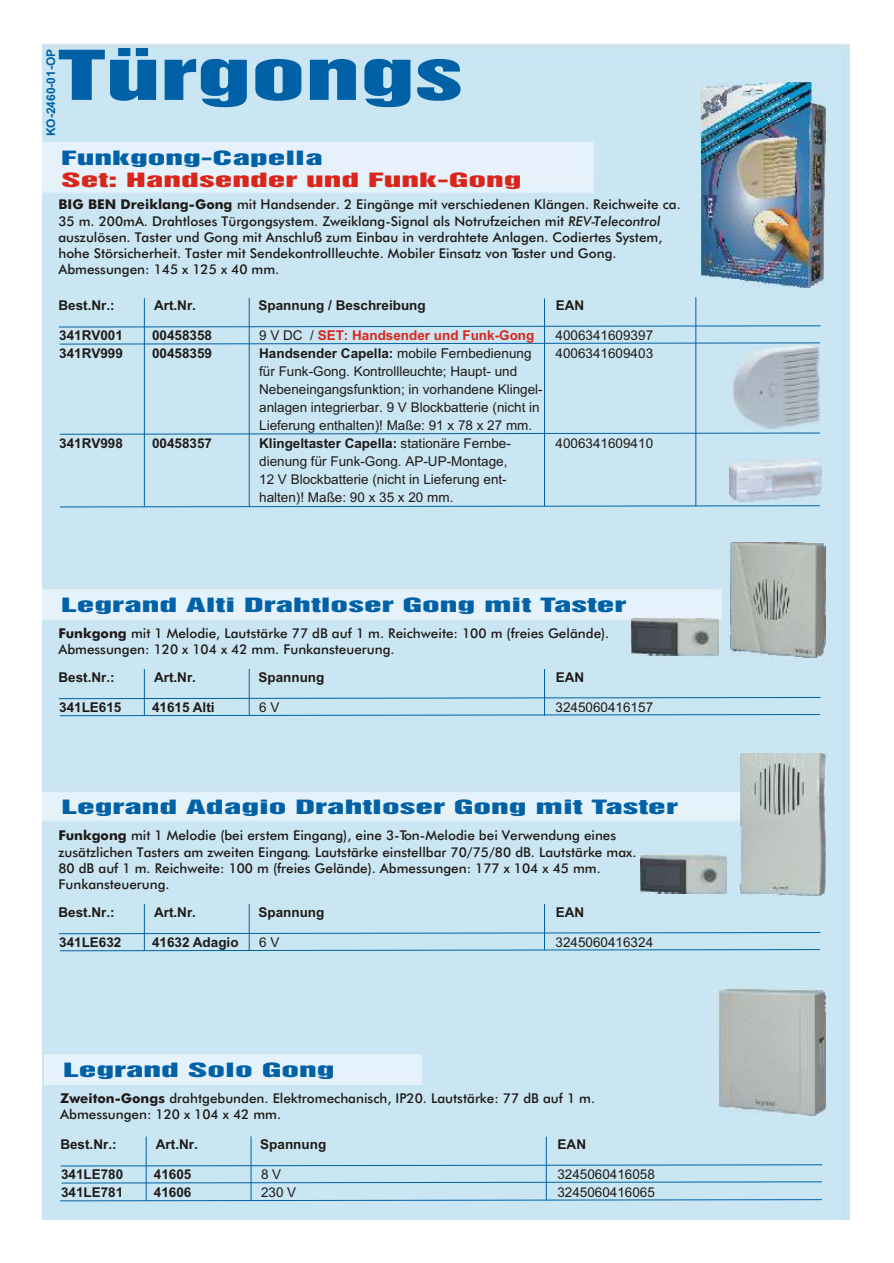
<style>
.page{position:relative;width:894px;height:1263px;background:#fff}
.page>*{position:absolute;margin:0;border:0;box-sizing:border-box;transform-origin:0 0}
.t1{font:62.85px "Switzerland Inserat";color:#0061a6;scale:1.74 1}
.t2{font:18px "Switzerland Inserat";color:#0061a6;scale:1.97 1}
.t3{font:18px "Switzerland Inserat";color:#d9261c;scale:1.97 1}
.t4{font:13.5px/16.2px "Futura Md BT";color:#1f1a17}
.t5{font:13.5px/18px "Arial";color:#1f1a17}
.t6{font:700 13.5px "Arial";color:#1f1a17}
.t7{font:700 13.5px "Arial";color:#d9261c}
.t8{font:700 12px "Arial";color:#0061a6}
.s1{font-weight:700}
.s2{font-style:italic}
.s3{font-weight:400;color:#1f1a17}
.s4{font-weight:400}
</style>
<div class="page">
<div style="left:42px;top:44px;width:809px;height:1176px;background:#cae6f2"></div>
<svg style="left:59px;top:326px;width:762px;height:1px"></svg>
<svg style="left:60px;top:343px;width:760px;height:1px"></svg>
<div style="left:43px;top:142px;width:552px;height:51px;background:#e7f1fb"></div>
<div style="left:43px;top:589px;width:679px;height:30px;background:#e5f2fb"></div>
<div style="left:43px;top:791px;width:697px;height:31px;background:#e4f2fa"></div>
<svg style="left:59px;top:697px;width:762px;height:2px;background:#65a3cb"></svg>
<svg style="left:59px;top:932px;width:762px;height:2px;background:#66a4cc"></svg>
<svg style="left:60px;top:714px;width:760px;height:2px;background:#66a4cc"></svg>
<svg style="left:60px;top:949px;width:760px;height:2px;background:#67a5cc"></svg>
<div style="left:44px;top:1054px;width:378px;height:30px;background:#e5f1fb"></div>
<svg style="left:60px;top:1164px;width:763px;height:2px;background:#6fa9cf"></svg>
<hr style="left:146px;top:1137px;width:1px;height:64px;background:#0061a6">
<hr style="left:251px;top:1136px;width:1px;height:65px;background:#0061a6">
<hr style="left:546px;top:1137px;width:1px;height:64px;background:#0061a6">
<svg style="left:60px;top:1199px;width:762px;height:2px;background:#69a6cd"></svg>
<svg style="left:61px;top:1182px;width:761px;height:1px"></svg>
<hr style="left:144px;top:904px;width:1px;height:46px;background:#0061a6">
<hr style="left:249px;top:904px;width:1px;height:46px;background:#0061a6">
<hr style="left:544px;top:904px;width:1px;height:46px;background:#0061a6">
<hr style="left:144px;top:669px;width:1px;height:47px;background:#0061a6">
<hr style="left:249px;top:669px;width:1px;height:47px;background:#0061a6">
<hr style="left:544px;top:669px;width:1px;height:47px;background:#0061a6">
<hr style="left:249px;top:298px;width:1px;height:208px;background:#0061a6">
<hr style="left:144px;top:298px;width:1px;height:208px;background:#0061a6">
<hr style="left:544px;top:298px;width:1px;height:208px;background:#0061a6">
<hr style="left:696px;top:297px;width:1px;height:209px;background:#0061a6">
<img style="left:700px;top:82px;width:126px;height:206px">
<img style="left:740px;top:753px;width:86px;height:143px">
<img style="left:639px;top:855px;width:89px;height:38px">
<img style="left:630px;top:618px;width:89px;height:38px">
<img style="left:729px;top:542px;width:97px;height:115px">
<img style="left:718px;top:989px;width:108px;height:127px">
<svg style="left:60px;top:433px;width:760px;height:2px;background:#6ca8ce"></svg>
<svg style="left:60px;top:505px;width:760px;height:2px;background:#6ca8ce"></svg>
<img style="left:730px;top:458px;width:92px;height:44px">
<img style="left:732px;top:346px;width:89px;height:84px">
<h1 class="t1" style="left:57px;top:49px;width:235px">Türgongs</h1>
<p class="t8" style="left:46px;top:136px;width:89px;rotate:-90deg">KO-2460-01-OP</p>
<h2 class="t2" style="left:61px;top:151px;width:134px">Funkgong-Capella</h2>
<h2 class="t3" style="left:61px;top:172px;width:235px">Set: Handsender und Funk-Gong</h2>
<p class="t4" style="left:58px;top:198px;width:624px"><span class="s1">BIG BEN Dreiklang-Gong</span> mit Handsender. 2 Eingänge mit verschiedenen Klängen. Reichweite ca.<br>35 m. 200mA. Drahtloses Türgongsystem. Zweiklang-Signal als Notrufzeichen mit <span class="s2">REV-Telecontrol </span>auszulösen. Taster und Gong mit Anschluß zum Einbau in verdrahtete Anlagen. Codiertes System, hohe Störsicherheit. Taster mit Sendekontrollleuchte. Mobiler Einsatz von Taster und Gong.<br>Abmessungen: 145 x 125 x 40 mm.</p>
<p class="t6" style="left:59px;top:300px;width:58px">Best.Nr.:</p>
<p class="t6" style="left:154px;top:300px;width:43px">Art.Nr.</p>
<p class="t6" style="left:258px;top:300px;width:169px">Spannung / Beschreibung</p>
<p class="t6" style="left:556px;top:300px;width:30px">EAN</p>
<p class="t6" style="left:59px;top:330px;width:65px">341RV001</p>
<p class="t6" style="left:152px;top:330px;width:62px">00458358</p>
<p class="t7" style="left:259px;top:330px;width:277px"><span class="s3">9 V DC /</span> SET: Handsender und Funk-Gong</p>
<p class="t5" style="left:556px;top:328px;width:99px">4006341609397</p>
<p class="t6" style="left:59px;top:348px;width:65px">341RV999</p>
<p class="t6" style="left:152px;top:348px;width:62px">00458359</p>
<p class="t5" style="left:259px;top:346px;width:274px"><span class="s1">Handsender Capella:</span> mobile Fernbedienung</p>
<p class="t5" style="left:556px;top:346px;width:99px">4006341609403</p>
<p class="t5" style="left:259px;top:364px;width:285px">für Funk-Gong. Kontrollleuchte; Haupt- und Nebeneingangsfunktion; in vorhandene Klingel&shy;anlagen integrierbar. 9 V Blockbatterie (nicht in Lieferung enthalten)! Maße: 91 x 78 x 27 mm.</p>
<p class="t6" style="left:59px;top:438px;width:65px">341RV998</p>
<p class="t6" style="left:152px;top:438px;width:62px">00458357</p>
<p class="t6" style="left:259px;top:438px;width:253px">Klingeltaster Capella: <span class="s4">stationäre Fernbe-</span></p>
<p class="t5" style="left:556px;top:435px;width:99px">4006341609410</p>
<p class="t5" style="left:259px;top:453px;width:250px;text-align:justify">dienung für Funk-Gong. AP-UP-Montage, 12 V Blockbatterie (nicht in Lieferung ent&shy;halten)! Maße: 90 x 35 x 20 mm.</p>
<h2 class="t2" style="left:61px;top:597px;width:288px">Legrand Alti Drahtloser Gong mit Taster</h2>
<p class="t4" style="left:58px;top:626px;width:552px"><span class="s1">Funkgong</span> mit 1 Melodie, Lautstärke 77 dB auf 1 m. Reichweite: 100 m (freies Gelände).<br>Abmessungen: 120 x 104 x 42 mm. Funkansteuerung.</p>
<p class="t6" style="left:59px;top:672px;width:58px">Best.Nr.:</p>
<p class="t6" style="left:154px;top:672px;width:43px">Art.Nr.</p>
<p class="t6" style="left:258px;top:672px;width:68px">Spannung</p>
<p class="t6" style="left:556px;top:672px;width:30px">EAN</p>
<p class="t6" style="left:59px;top:702px;width:64px">341LE615</p>
<p class="t6" style="left:152px;top:702px;width:64px">41615 Alti</p>
<p class="t5" style="left:259px;top:699px;width:22px">6 V</p>
<p class="t5" style="left:556px;top:699px;width:99px">3245060416157</p>
<h2 class="t2" style="left:61px;top:800px;width:314px">Legrand Adagio Drahtloser Gong mit Taster</h2>
<p class="t4" style="left:58px;top:829px;width:580px"><span class="s1">Funkgong</span> mit 1 Melodie (bei erstem Eingang), eine 3-Ton-Melodie bei Verwendung eines zusätzlichen Tasters am zweiten Eingang. Lautstärke einstellbar 70/75/80 dB. Lautstärke max.<br>80 dB auf 1 m. Reichweite: 100 m (freies Gelände). Abmessungen: 177 x 104 x 45 mm.<br>Funkansteuerung.</p>
<p class="t6" style="left:59px;top:907px;width:58px">Best.Nr.:</p>
<p class="t6" style="left:154px;top:907px;width:43px">Art.Nr.</p>
<p class="t6" style="left:258px;top:907px;width:68px">Spannung</p>
<p class="t6" style="left:556px;top:907px;width:30px">EAN</p>
<p class="t6" style="left:59px;top:937px;width:64px">341LE632</p>
<p class="t6" style="left:152px;top:937px;width:88px">41632 Adagio</p>
<p class="t5" style="left:259px;top:934px;width:22px">6 V</p>
<p class="t5" style="left:556px;top:934px;width:99px">3245060416324</p>
<h2 class="t2" style="left:63px;top:1062px;width:139px">Legrand Solo Gong</h2>
<p class="t4" style="left:60px;top:1091px;width:536px"><span class="s1">Zweiton-Gongs</span> drahtgebunden. Elektromechanisch, IP20. Lautstärke: 77 dB auf 1 m.<br>Abmessungen: 120 x 104 x 42 mm.</p>
<p class="t6" style="left:60px;top:1139px;width:58px">Best.Nr.:</p>
<p class="t6" style="left:156px;top:1139px;width:43px">Art.Nr.</p>
<p class="t6" style="left:260px;top:1139px;width:68px">Spannung</p>
<p class="t6" style="left:558px;top:1139px;width:30px">EAN</p>
<p class="t6" style="left:61px;top:1169px;width:64px">341LE780</p>
<p class="t6" style="left:154px;top:1169px;width:39px">41605</p>
<p class="t5" style="left:261px;top:1167px;width:22px">8 V</p>
<p class="t5" style="left:557px;top:1167px;width:99px">3245060416058</p>
<p class="t6" style="left:61px;top:1187px;width:64px">341LE781</p>
<p class="t6" style="left:154px;top:1187px;width:39px">41606</p>
<p class="t5" style="left:261px;top:1185px;width:37px">230 V</p>
<p class="t5" style="left:557px;top:1185px;width:99px">3245060416065</p>
</div>
